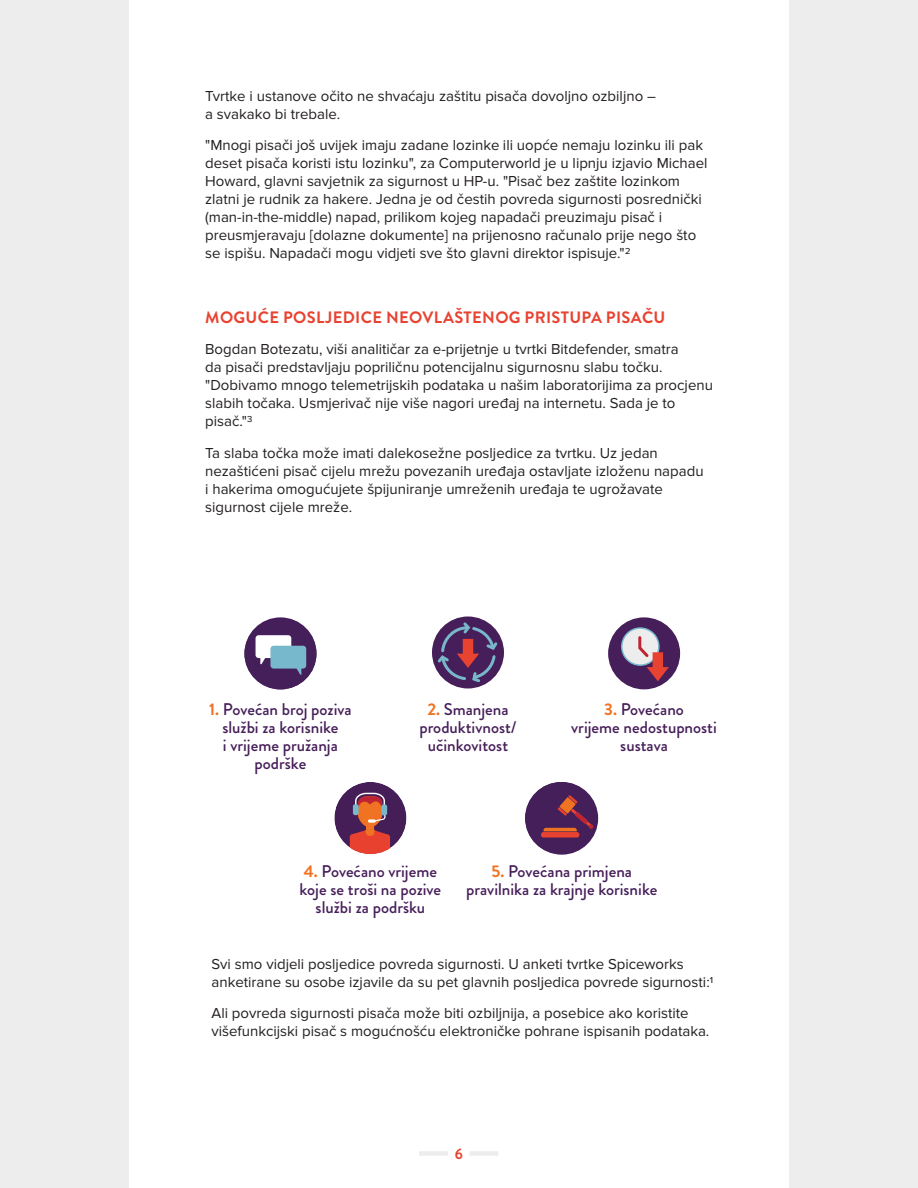
<style>
.page{position:relative;width:918px;height:1188px;background:#fff}
.page>*{position:absolute;margin:0;border:0;box-sizing:border-box;transform-origin:0 0}
.t1{font:500 16.95px/18px "Brandon Grotesque";color:#461e59;text-align:center}
.Body_Copy{font:700 16.5px "Brandon Grotesque";letter-spacing:.02em;color:#e84230}
.Body_Copy-2{font:15px/18px "Proxima Nova";color:#231f20}
.t2{font:700 15px "Brandon Grotesque";color:#e84230}
.s1{font-weight:700;color:#f07221}
</style>
<div class="page">
<div style="left:419px;top:1151px;width:29px;height:5px;background:#ededed"></div>
<div style="left:470px;top:1151px;width:28px;height:5px;background:#ededed"></div>
<svg style="left:334px;top:782px;width:72px;height:72px"></svg>
<div style="left:353px;top:804px;width:6px;height:11px;background:#77b8ca;border-radius:2px"></div>
<div style="left:381px;top:804px;width:6px;height:11px;background:#77b8ca;border-radius:2px"></div>
<div style="left:432px;top:617px;width:72px;height:72px;background:#461e59;border-radius:50%"></div>
<svg style="left:435px;top:620px;width:65px;height:65px"></svg>
<div style="left:608px;top:617px;width:72px;height:72px;background:#461e59;border-radius:50%"></div>
<div style="left:622px;top:628px;width:37px;height:37px;background:#ededed;border-radius:50%"></div>
<div style="left:621px;top:627px;width:39px;height:39px;border:2px solid #79b8cb;border-radius:50%"></div>
<svg style="left:638px;top:636px;width:11px;height:21px"></svg>
<div style="left:653px;top:652px;width:10px;height:18px;background:#e84230"></div>
<svg style="left:647px;top:667px;width:22px;height:14px"></svg>
<div style="left:525px;top:782px;width:73px;height:73px;background:#451f59;border-radius:50%"></div>
<div style="left:541px;top:832px;width:38px;height:6px;background:#e84230;border-radius:2px"></div>
<svg style="left:544px;top:795px;width:49px;height:36px"></svg>
<div style="left:244px;top:618px;width:72px;height:71px;background:#451f59;border-radius:50%"></div>
<svg style="left:256px;top:635px;width:50px;height:40px"></svg>
<div style="left:0;top:0;width:129px;height:1188px;background:#ededed"></div>
<div style="left:789px;top:0;width:129px;height:1188px;background:#ededed"></div>
<p class="Body_Copy-2" style="left:205px;top:87px;width:452px">Tvrtke i ustanove očito ne shvaćaju zaštitu pisača dovoljno ozbiljno – a svakako bi trebale.</p>
<p class="Body_Copy-2" style="left:205px;top:136px;width:504px">"Mnogi pisači još uvijek imaju zadane lozinke ili uopće nemaju lozinku ili pak deset pisača koristi istu lozinku", za Computerworld je u lipnju izjavio Michael Howard, glavni savjetnik za sigurnost u HP-u. "Pisač bez zaštite lozinkom zlatni je rudnik za hakere. Jedna je od čestih povreda sigurnosti posrednički (man-in-the-middle) napad, prilikom kojeg napadači preuzimaju pisač i preusmjeravaju [dolazne dokumente] na prijenosno računalo prije nego što se ispišu. Napadači mogu vidjeti sve što glavni direktor ispisuje."2</p>
<p class="Body_Copy" style="left:205px;top:306px;width:462px">MOGUĆE POSLJEDICE NEOVLAŠTENOG PRISTUPA PISAČU</p>
<p class="Body_Copy-2" style="left:205px;top:340px;width:509px">Bogdan Botezatu, viši analitičar za e-prijetnje u tvrtki Bitdefender, smatra<br>da pisači predstavljaju popriličnu potencijalnu sigurnosnu slabu točku. "Dobivamo mnogo telemetrijskih podataka u našim laboratorijima za procjenu slabih točaka. Usmjerivač nije više nagori uređaj na internetu. Sada je to pisač."3</p>
<p class="Body_Copy-2" style="left:205px;top:444px;width:500px">Ta slaba točka može imati dalekosežne posljedice za tvrtku. Uz jedan nezaštićeni pisač cijelu mrežu povezanih uređaja ostavljate izloženu napadu i hakerima omogućujete špijuniranje umreženih uređaja te ugrožavate sigurnost cijele mreže.</p>
<p class="t1" style="left:209px;top:700px;width:144px"><span class="s1">1.</span> Povećan broj poziva službi za korisnike<br>i vrijeme pružanja podrške</p>
<p class="t1" style="left:419px;top:700px;width:99px"><span class="s1">2.</span> Smanjena produktivnost/ učinkovitost</p>
<p class="t1" style="left:571px;top:700px;width:147px"><span class="s1">3.</span> Povećano<br>vrijeme nedostupnosti sustava</p>
<p class="t1" style="left:300px;top:862px;width:143px"><span class="s1">4.</span> Povećano vrijeme koje se troši na pozive službi za podršku</p>
<p class="t1" style="left:466px;top:862px;width:193px"><span class="s1">5.</span> Povećana primjena pravilnika za krajnje korisnike</p>
<p class="Body_Copy-2" style="left:212px;top:955px;width:503px">Svi smo vidjeli posljedice povreda sigurnosti. U anketi tvrtke Spiceworks anketirane su osobe izjavile da su pet glavnih posljedica povrede sigurnosti:1</p>
<p class="Body_Copy-2" style="left:212px;top:1004px;width:499px">Ali povreda sigurnosti pisača može biti ozbiljnija, a posebice ako koristite višefunkcijski pisač s mogućnošću elektroničke pohrane ispisanih podataka.</p>
<p class="t2" style="left:455px;top:1143px;width:10px">6</p>
</div>
